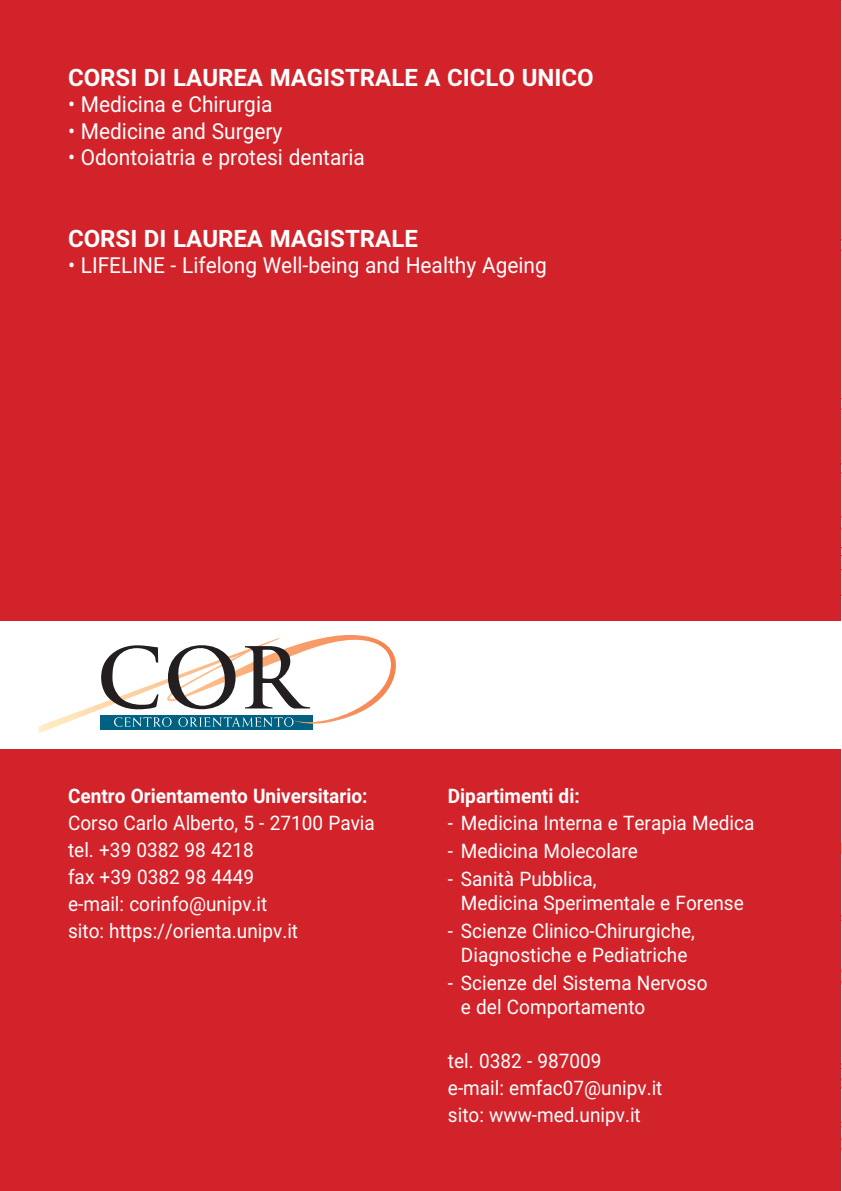
<style>
.page{position:relative;width:842px;height:1191px;background:#d2232a}
.page>*{position:absolute;margin:0;border:0;box-sizing:border-box;transform-origin:0 0}
.t1{font:700 24px "Roboto";color:#fff}
.t2{font:22px "Roboto";color:#fff;scale:.95 1}
.t3{font:20px/27px "Roboto";color:#fff;scale:.95 1}
.t4{font:700 20px "Roboto";color:#fff;scale:.95 1}
</style>
<div class="page">
<svg style="left:841px;top:0;width:1px;height:1191px"></svg>
<div style="left:0;top:621px;width:842px;height:127px;background:#fff"></div>
<img style="left:39px;top:635px;width:357px;height:98px">
<hr style="left:396px;top:635px;width:1px;height:98px;background:#f5834e">
<svg style="left:101px;top:645px;width:57px;height:64px"></svg>
<svg style="left:168px;top:645px;width:68px;height:64px"></svg>
<svg style="left:245px;top:646px;width:65px;height:62px"></svg>
<svg style="left:114px;top:717px;width:58px;height:9px"></svg>
<svg style="left:178px;top:717px;width:115px;height:9px"></svg>
<p class="t1" style="left:68px;top:64px;width:527px">CORSI DI LAUREA MAGISTRALE A CICLO UNICO</p>
<p class="t2" style="left:68px;top:96px;width:217px">• Medicina e Chirurgia</p>
<p class="t2" style="left:68px;top:122px;width:227px">• Medicine and Surgery</p>
<p class="t2" style="left:68px;top:149px;width:314px">• Odontoiatria e protesi dentaria</p>
<p class="t1" style="left:68px;top:225px;width:351px">CORSI DI LAUREA MAGISTRALE</p>
<p class="t2" style="left:68px;top:257px;width:505px">• LIFELINE - Lifelong Well-being and Healthy Ageing</p>
<p class="t4" style="left:68px;top:784px;width:317px">Centro Orientamento Universitario:</p>
<p class="t3" style="left:68px;top:811px;width:324px">Corso Carlo Alberto, 5 - 27100 Pavia tel. +39 0382 98 4218<br>fax +39 0382 98 4449<br>e-mail: corinfo@unipv.it<br>sito: https://orienta.unipv.it</p>
<p class="t4" style="left:448px;top:784px;width:140px">Dipartimenti di:</p>
<p class="t3" style="left:448px;top:811px;width:324px">- Medicina Interna e Terapia Medica</p>
<p class="t3" style="left:448px;top:839px;width:201px">- Medicina Molecolare</p>
<p class="t3" style="left:461px;top:869px;width:299px;line-height:24px;text-indent:-13px">- Sanità Pubblica,<br>Medicina Sperimentale e Forense</p>
<p class="t3" style="left:448px;top:921px;width:262px;line-height:24px;text-align:center">- Scienze Clinico-Chirurgiche,<br>Diagnostiche e Pediatriche</p>
<p class="t3" style="left:461px;top:972px;width:261px;line-height:24px;text-indent:-13px">- Scienze del Sistema Nervoso e del Comportamento</p>
<p class="t3" style="left:448px;top:1049px;width:227px">tel. 0382 - 987009 e-mail: emfac07@unipv.it sito: www-med.unipv.it</p>
</div>
